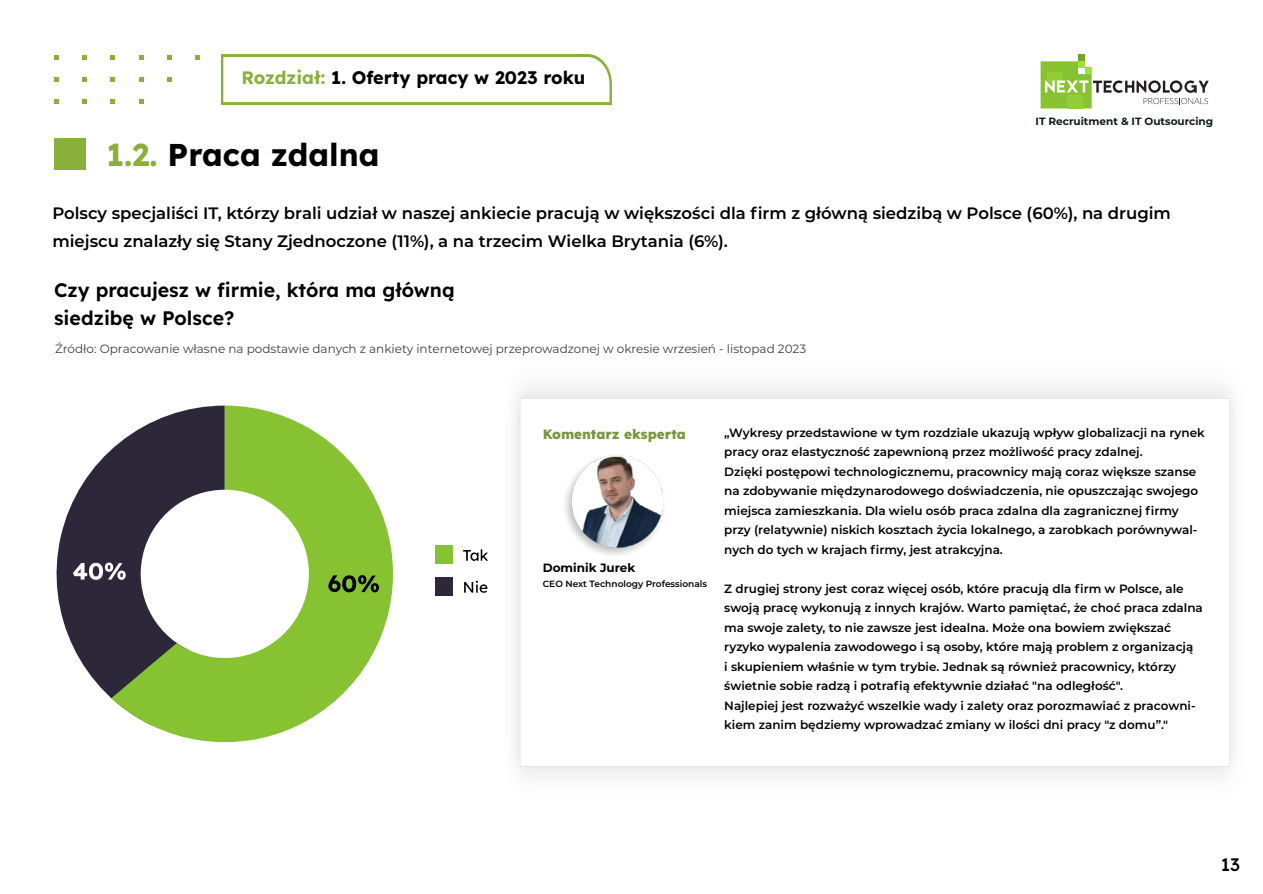
<style>
.page{position:relative;width:1263px;height:894px;background:#fff}
.page>*{position:absolute;margin:0;border:0;box-sizing:border-box;transform-origin:0 0}
.t1{font:700 31.5px "Lexend";color:#000}
.t2{font:600 19.5px/28.5px "Lexend";color:#020203}
.t3{font:700 18px "Lexend";color:#000}
.t4{font:500 18px "Lexend";color:#020203}
.t5{font:600 16.5px/28.5px "Montserrat";color:#000}
.t6{font:800 13.5px "Lexend";color:#76973e}
.t7{font:600 12px/19.5px "Montserrat";color:#020203}
.t8{font:12px "Montserrat";color:#3f3f3f}
.t9{font:700 12px "Montserrat";color:#020203}
.t10{font:700 10.5px "Montserrat";color:#101e15}
.t11{font:600 9px "Montserrat";color:#020203}
.s1{color:#8ab03b}
</style>
<div class="page">
<div style="left:54px;top:138px;width:32px;height:32px;background:#89b03a"></div>
<svg style="left:1040px;top:54px;width:168px;height:54px"></svg>
<svg style="left:54px;top:55px;width:4px;height:4px"></svg>
<svg style="left:54px;top:77px;width:4px;height:4px"></svg>
<svg style="left:54px;top:99px;width:4px;height:4px"></svg>
<svg style="left:82px;top:55px;width:5px;height:4px"></svg>
<svg style="left:82px;top:77px;width:5px;height:4px"></svg>
<svg style="left:82px;top:99px;width:5px;height:4px"></svg>
<svg style="left:110px;top:55px;width:5px;height:4px"></svg>
<svg style="left:110px;top:77px;width:5px;height:4px"></svg>
<svg style="left:110px;top:99px;width:5px;height:4px"></svg>
<svg style="left:139px;top:55px;width:4px;height:4px"></svg>
<svg style="left:139px;top:77px;width:4px;height:4px"></svg>
<svg style="left:139px;top:99px;width:4px;height:4px"></svg>
<svg style="left:167px;top:55px;width:5px;height:4px"></svg>
<svg style="left:167px;top:77px;width:5px;height:4px"></svg>
<svg style="left:195px;top:55px;width:5px;height:4px"></svg>
<svg style="left:221px;top:54px;width:391px;height:51px"></svg>
<svg style="left:56px;top:422px;width:96px;height:276px;fill:#2d273a"></svg>
<svg style="left:152px;top:405px;width:241px;height:338px;fill:#87c23a"></svg>
<div style="left:435px;top:545px;width:18px;height:18px;background:#87c232"></div>
<svg style="left:463px;top:549px;width:25px;height:11px"></svg>
<div style="left:435px;top:576px;width:18px;height:19px;background:#2d273a"></div>
<svg style="left:464px;top:580px;width:23px;height:12px"></svg>
<svg style="left:328px;top:575px;width:51px;height:17px"></svg>
<svg style="left:73px;top:562px;width:53px;height:17px"></svg>
<svg style="left:111px;top:642px;width:79px;height:84px;background:#779a46"></svg>
<img style="left:563px;top:454px;width:103px;height:103px">
<h3 class="t3" style="left:241px;top:65px;width:345px"><span class="s1">Rozdział:</span> 1. Oferty pracy w 2023 roku</h3>
<h1 class="t1" style="left:106px;top:132px;width:275px"><span class="s1">1.2.</span> Praca zdalna</h1>
<p class="t10" style="left:1035px;top:113px;width:179px">IT Recruitment &amp; IT Outsourcing</p>
<h3 class="t5" style="left:52px;top:198px;width:1120px">Polscy specjaliści IT, którzy brali udział w naszej ankiecie pracują w większości dla firm z główną siedzibą w Polsce (60%), na drugim miejscu znalazły się Stany Zjednoczone (11%), a na trzecim Wielka Brytania (6%).</h3>
<h2 class="t2" style="left:54px;top:274px;width:402px">Czy pracujesz w firmie, która ma główną siedzibę w Polsce?</h2>
<p class="t8" style="left:55px;top:340px;width:752px">Źródło: Opracowanie własne na podstawie danych z ankiety internetowej przeprowadzonej w okresie wrzesień - listopad 2023</p>
<p class="t6" style="left:543px;top:424px;width:145px">Komentarz eksperta</p>
<p class="t7" style="left:724px;top:422px;width:482px">„Wykresy przedstawione w tym rozdziale ukazują wpływ globalizacji na rynek pracy oraz elastyczność zapewnioną przez możliwość pracy zdalnej.<br>Dzięki postępowi technologicznemu, pracownicy mają coraz większe szanse na zdobywanie międzynarodowego doświadczenia, nie opuszczając swojego miejsca zamieszkania. Dla wielu osób praca zdalna dla zagranicznej firmy przy (relatywnie) niskich kosztach życia lokalnego, a zarobkach porównywal&shy;nych do tych w krajach firmy, jest atrakcyjna.</p>
<p class="t7" style="left:724px;top:578px;width:480px">Z drugiej strony jest coraz więcej osób, które pracują dla firm w Polsce, ale swoją pracę wykonują z innych krajów. Warto pamiętać, że choć praca zdalna ma swoje zalety, to nie zawsze jest idealna. Może ona bowiem zwiększać ryzyko wypalenia zawodowego i są osoby, które mają problem z organizacją<br>i skupieniem właśnie w tym trybie. Jednak są również pracownicy, którzy świetnie sobie radzą i potrafią efektywnie działać "na odległość".<br>Najlepiej jest rozważyć wszelkie wady i zalety oraz porozmawiać z pracowni&shy;kiem zanim będziemy wprowadzać zmiany w ilości dni pracy "z domu”."</p>
<p class="t9" style="left:543px;top:558px;width:94px">Dominik Jurek</p>
<p class="t11" style="left:543px;top:577px;width:166px">CEO Next Technology Professionals</p>
<h3 class="t4" style="left:1220px;top:850px;width:21px">13</h3>
</div>
